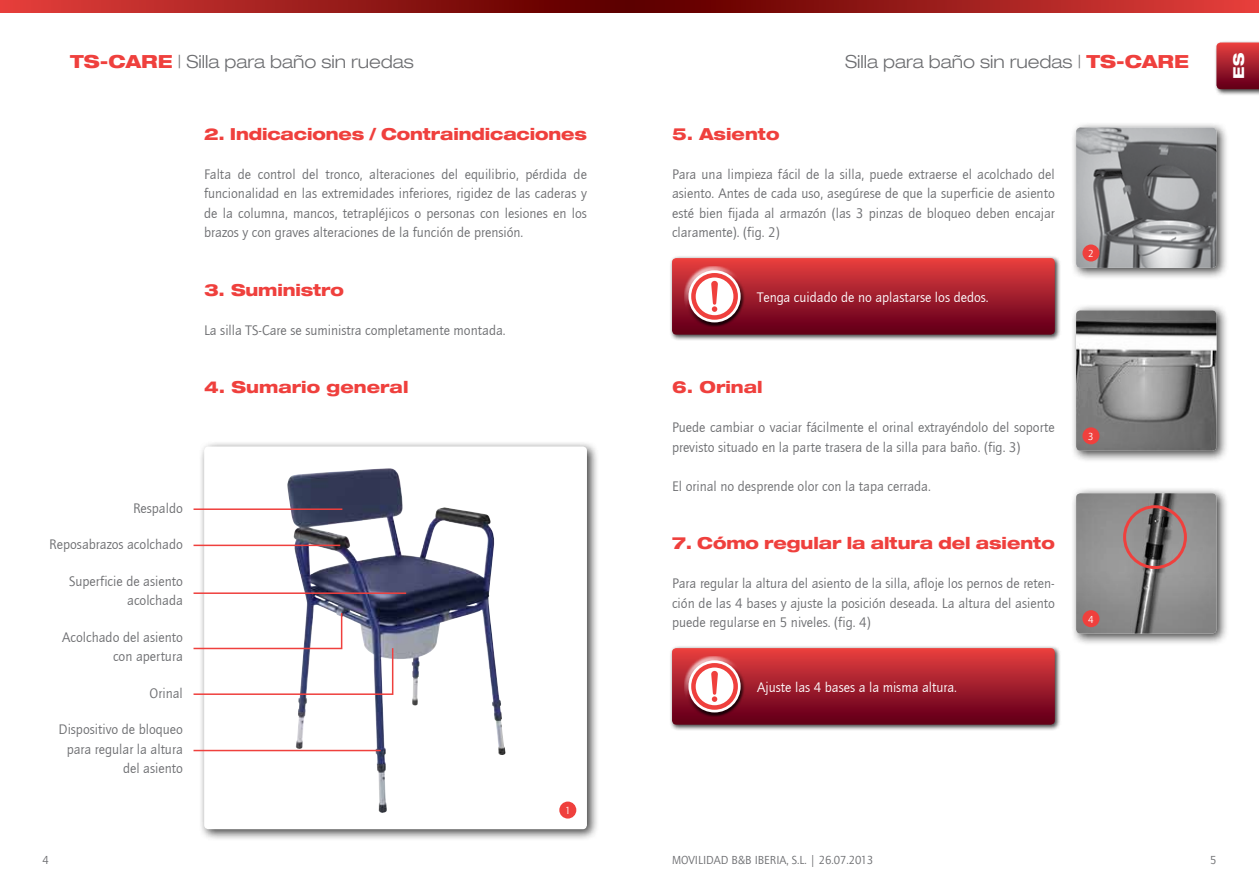
<style>
.page{position:relative;width:1259px;height:893px;background:#fff}
.page>*{position:absolute;margin:0;border:0;box-sizing:border-box;transform-origin:0 0}
.t1{font:300 18px "Helve Neu Lig Ext";color:#6d6e71}
.t2{font:800 16.5px "Helve Neu Hea Ext";letter-spacing:-.005em;color:#ef403d}
.t3{font:800 15px "Helve Neu Hea Ext";color:#fff}
.t4{font:14.25px/19.5px "Quay Sans";color:#6d6e71;text-align:justify}
.t5{font:14.25px "Quay Sans";color:#fff}
.t6{font:12px "Quay Sans";color:#6d6e71}
.t7{font:10.5px "Quay Sans";color:#fff}
.s1{font-family:"Helve Neu Hea Ext";font-weight:800;color:#ef403d}
</style>
<div class="page">
<svg style="left:0;top:0;width:629px;height:12px;background:#9d1d1b"></svg>
<svg style="left:629px;top:0;width:630px;height:12px;background:#9e1d1b"></svg>
<div style="left:1213px;top:40px;width:46px;height:56px;background:#000;opacity:.75"></div>
<svg style="left:1216px;top:43px;width:43px;height:46px;background:#a31f2e"></svg>
<div style="left:198px;top:440px;width:401px;height:401px;background:#000;opacity:.75"></div>
<div style="left:204px;top:446px;width:383px;height:383px;background:#fff;border-radius:4px"></div>
<img style="left:287px;top:468px;width:219px;height:345px">
<hr style="left:193px;top:750px;width:188px;height:1px;background:#ef403d">
<svg style="left:193px;top:612px;width:201px;height:84px"></svg>
<hr style="left:193px;top:592px;width:213px;height:2px;background:#ef403d">
<hr style="left:193px;top:545px;width:147px;height:1px;background:#ef403d">
<hr style="left:193px;top:508px;width:149px;height:2px;background:#ef403d">
<div style="left:559px;top:801px;width:17px;height:18px;background:#ef403d;border-radius:50%"></div>
<div style="left:669px;top:255px;width:392px;height:86px;background:#000;opacity:.75"></div>
<svg style="left:672px;top:258px;width:382px;height:77px;background:#a72937"></svg>
<div style="left:691px;top:273px;width:47px;height:47px;border:4px solid #ef403d;border-radius:50%"></div>
<div style="left:669px;top:645px;width:392px;height:86px;background:#000;opacity:.75"></div>
<svg style="left:672px;top:648px;width:382px;height:77px;background:#a72937"></svg>
<div style="left:691px;top:663px;width:47px;height:47px;border:4px solid #ef403d;border-radius:50%"></div>
<div style="left:1070px;top:121px;width:158px;height:159px;background:#000;opacity:.75"></div>
<img style="left:1076px;top:128px;width:140px;height:140px">
<div style="left:1082px;top:244px;width:17px;height:17px;background:#ef403d;border-radius:50%"></div>
<div style="left:1070px;top:304px;width:158px;height:158px;background:#000;opacity:.75"></div>
<img style="left:1076px;top:310px;width:140px;height:141px">
<div style="left:1082px;top:427px;width:17px;height:17px;background:#ef403d;border-radius:50%"></div>
<div style="left:1070px;top:487px;width:158px;height:158px;background:#000;opacity:.75"></div>
<img style="left:1076px;top:493px;width:140px;height:141px">
<div style="left:1082px;top:610px;width:17px;height:17px;background:#ef403d;border-radius:50%"></div>
<div style="left:1123px;top:505px;width:64px;height:64px;border:3px solid #ef403d;border-radius:50%"></div>
<p class="t1" style="left:70px;top:50px;width:345px"><span class="s1">TS-CARE</span> | Silla para baño sin ruedas</p>
<p class="t1" style="left:845px;top:50px;width:345px">Silla para baño sin ruedas | <span class="s1">TS-CARE</span></p>
<p class="t3" style="left:1229px;top:79px;width:27px;rotate:-90deg">ES</p>
<p class="t2" style="left:204px;top:123px;width:384px">2. Indicaciones / Contraindicaciones</p>
<p class="t4" style="left:204px;top:164px;width:384px">Falta de control del tronco, alteraciones del equilibrio, pérdida de funcionalidad en las extremidades inferiores, rigidez de las caderas y de la columna, mancos, tetrapléjicos o personas con lesiones en los brazos y con graves alteraciones de la función de prensión.</p>
<p class="t2" style="left:204px;top:279px;width:141px">3. Suministro</p>
<p class="t4" style="left:204px;top:320px;width:303px">La silla TS-Care se suministra completamente montada.</p>
<p class="t2" style="left:204px;top:377px;width:206px">4. Sumario general</p>
<p class="t4" style="left:133px;top:499px;width:51px">Respaldo</p>
<p class="t4" style="left:49px;top:535px;width:135px">Reposabrazos acolchado</p>
<p class="t4" style="left:69px;top:572px;width:115px;text-align:right">Superficie de asiento acolchada</p>
<p class="t4" style="left:62px;top:628px;width:122px;text-align:right">Acolchado del asiento con apertura</p>
<p class="t4" style="left:150px;top:684px;width:35px">Orinal</p>
<p class="t4" style="left:59px;top:720px;width:126px;text-align:right">Dispositivo de bloqueo para regular la altura del asiento</p>
<p class="t7" style="left:565px;top:805px;width:7px">1</p>
<p class="t2" style="left:672px;top:123px;width:109px">5. Asiento</p>
<p class="t4" style="left:672px;top:164px;width:384px">Para una limpieza fácil de la silla, puede extraerse el acolchado del asiento. Antes de cada uso, asegúrese de que la superficie de asiento esté bien fijada al armazón (las 3 pinzas de bloqueo deben encajar claramente). (fig. 2)</p>
<p class="t5" style="left:757px;top:289px;width:233px">Tenga cuidado de no aplastarse los dedos.</p>
<p class="t2" style="left:672px;top:377px;width:92px">6. Orinal</p>
<p class="t4" style="left:672px;top:418px;width:384px">Puede cambiar o vaciar fácilmente el orinal extrayéndolo del soporte previsto situado en la parte trasera de la silla para baño. (fig. 3)</p>
<p class="t4" style="left:672px;top:476px;width:260px">El orinal no desprende olor con la tapa cerrada.</p>
<p class="t2" style="left:672px;top:533px;width:384px">7. Cómo regular la altura del asiento</p>
<p class="t4" style="left:672px;top:574px;width:384px">Para regular la altura del asiento de la silla, afloje los pernos de reten&shy;ción de las 4 bases y ajuste la posición deseada. La altura del asiento puede regularse en 5 niveles. (fig. 4)</p>
<p class="t5" style="left:757px;top:679px;width:201px">Ajuste las 4 bases a la misma altura.</p>
<p class="t7" style="left:1088px;top:248px;width:7px">2</p>
<p class="t7" style="left:1088px;top:431px;width:7px">3</p>
<p class="t7" style="left:1088px;top:613px;width:7px">4</p>
<p class="t6" style="left:672px;top:853px;width:203px">MOVILIDAD B&amp;B IBERIA, S.L. | 26.07.2013</p>
<p class="t6" style="left:43px;top:853px;width:8px">4</p>
<p class="t6" style="left:1210px;top:853px;width:8px">5</p>
</div>
